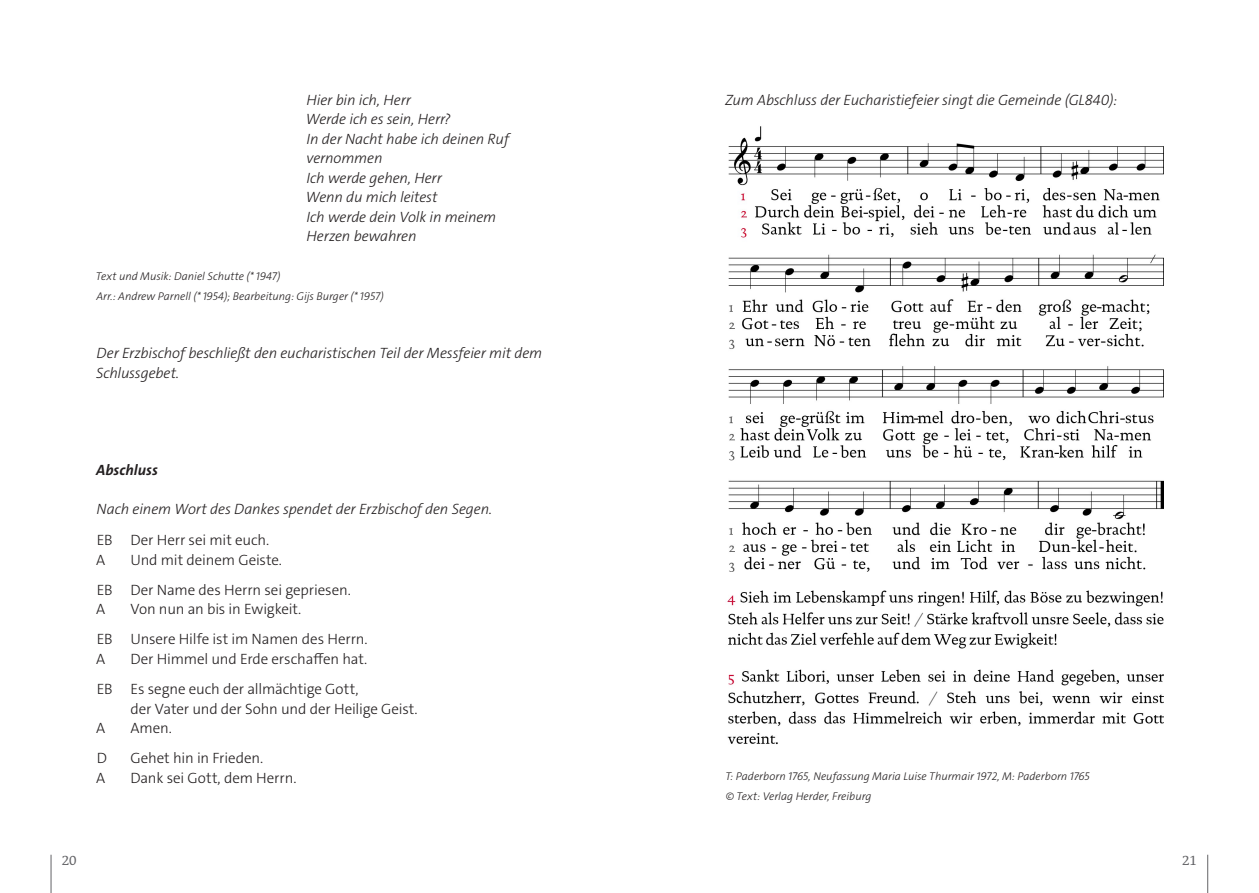
<style>
.page{position:relative;width:1259px;height:893px;background:#fff}
.page>*{position:absolute;margin:0;border:0;box-sizing:border-box;transform-origin:0 0}
.t1{font:italic 300 15px/19.5px "The Sans C4 s";letter-spacing:-.015em;color:#231f20}
.t2{font:300 15px/30.2px "The Sans C4 s";letter-spacing:-.01em;color:#231f20}
.t3{font:italic 700 15px "The Sans C4 s";color:#231f20}
.t4{font:13.5px "The Antiqua B W5 Plain";color:#636366}
.t5{font:italic 300 11.25px/19.5px "The Sans C4 s";color:#231f20}
</style>
<div class="page">
<img style="left:727px;top:126px;width:436px;height:619px">
<hr style="left:51px;top:855px;width:1px;height:38px;background:#636366">
<hr style="left:1207px;top:855px;width:1px;height:38px;background:#636366">
<p class="t1" style="left:306px;top:90px;width:205px">Hier bin ich, Herr<br>Werde ich es sein, Herr?<br>In der Nacht habe ich deinen Ruf vernommen<br>Ich werde gehen, Herr<br>Wenn du mich leitest<br>Ich werde dein Volk in meinem<br>Herzen bewahren</p>
<p class="t5" style="left:96px;top:267px;width:289px">Text und Musik: Daniel Schutte (* 1947)<br>Arr.: Andrew Parnell (* 1954); Bearbeitung: Gijs Burger (* 1957)</p>
<p class="t1" style="left:96px;top:343px;width:448px">Der Erzbischof beschließt den eucharistischen Teil der Messfeier mit dem<br>Schlussgebet.</p>
<p class="t1" style="left:725px;top:90px;width:394px">Zum Abschluss der Eucharistiefeier singt die Gemeinde (GL840):</p>
<p class="t3" style="left:96px;top:460px;width:63px">Abschluss</p>
<p class="t1" style="left:97px;top:499px;width:397px">Nach einem Wort des Dankes spendet der Erzbischof den Segen.</p>
<p class="t2" style="left:96px;top:530px;width:175px;line-height:19.5px">EB Der Herr sei mit euch.<br>A</p>
<p class="t2" style="left:97px;top:545px;width:255px;text-indent:34px">Und mit deinem Geiste.<br>EB Der Name des Herrn sei gepriesen.</p>
<p class="t2" style="left:96px;top:594px;width:11px">A</p>
<p class="t2" style="left:97px;top:594px;width:272px;text-indent:34px">Von nun an bis in Ewigkeit.<br>EB Unsere Hilfe ist im Namen des Herrn.</p>
<p class="t2" style="left:96px;top:644px;width:11px">A</p>
<p class="t2" style="left:97px;top:644px;width:272px;text-indent:34px">Der Himmel und Erde erschaffen hat.<br>EB Es segne euch der allmächtige Gott,</p>
<p class="t2" style="left:130px;top:693px;width:289px">der Vater und der Sohn und der Heilige Geist.</p>
<p class="t2" style="left:96px;top:713px;width:11px">A</p>
<p class="t2" style="left:130px;top:713px;width:43px">Amen.</p>
<p class="t2" style="left:97px;top:743px;width:12px">D</p>
<p class="t2" style="left:130px;top:743px;width:134px">Gehet hin in Frieden.</p>
<p class="t2" style="left:96px;top:763px;width:11px">A</p>
<p class="t2" style="left:130px;top:763px;width:167px">Dank sei Gott, dem Herrn.</p>
<p class="t5" style="left:725px;top:767px;width:366px">T: Paderborn 1765, Neufassung Maria Luise Thurmair 1972, M: Paderborn 1765 © Text: Verlag Herder, Freiburg</p>
<p class="t4" style="left:62px;top:851px;width:16px">20</p>
<p class="t4" style="left:1182px;top:851px;width:16px">21</p>
</div>
